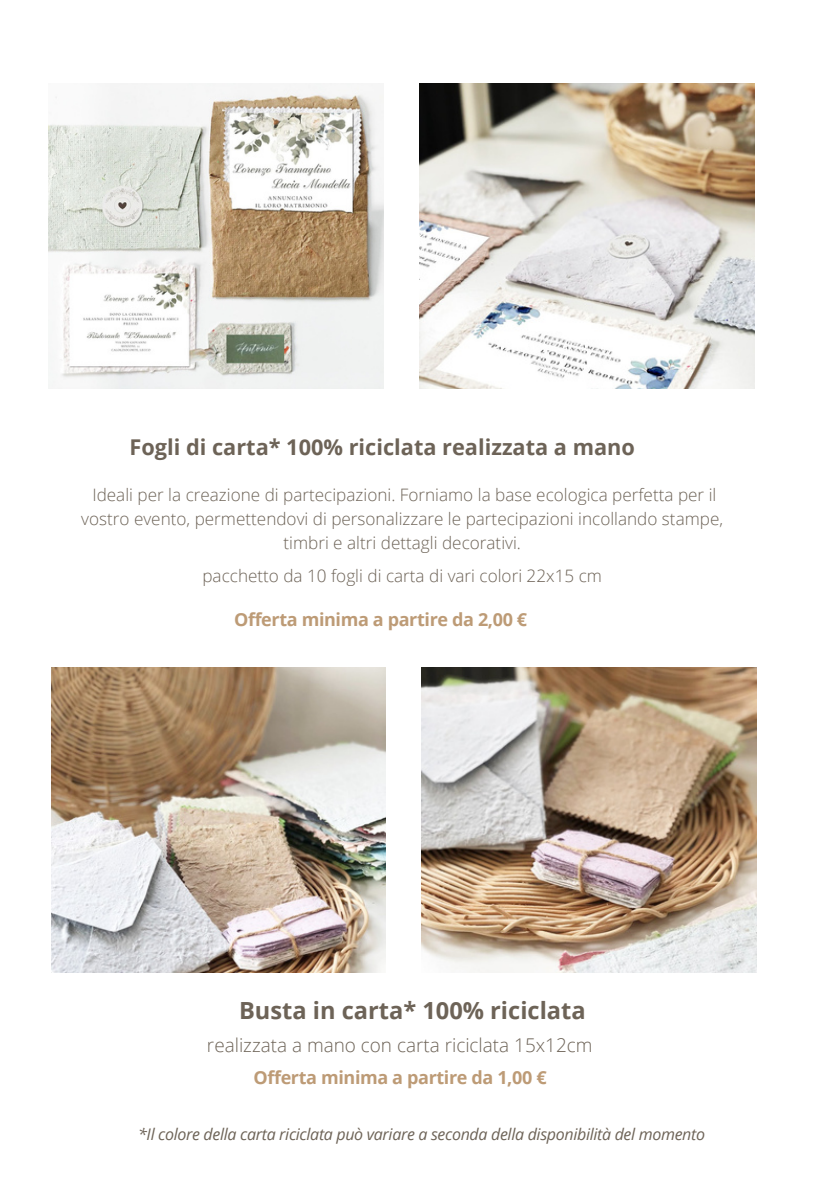
<style>
.page{position:relative;width:839px;height:1191px;background:#fff}
.page>*{position:absolute;margin:0;border:0;box-sizing:border-box;transform-origin:0 0}
.t1{font:700 23.6px "Open Sans";color:#6d6357}
.t2{font:700 21.8px "Open Sans";color:#6d6357}
.t3{font:300 19px "Open Sans";color:#6d6357}
.t4{font:700 18px "Open Sans";letter-spacing:-.02em;color:#bd9b76}
.t5{font:300 17.2px/23.8px "Open Sans";color:#6d6357;text-align:center}
.t6{font:italic 16px "Open Sans";letter-spacing:-.02em;color:#6d6357}
</style>
<div class="page">
<img style="left:421px;top:668px;width:335px;height:304px">
<img style="left:51px;top:668px;width:335px;height:304px">
<img style="left:419px;top:84px;width:335px;height:304px">
<img style="left:49px;top:84px;width:334px;height:304px">
<h1 class="t2" style="left:129px;top:431px;width:507px">Fogli di carta* 100% riciclata realizzata a mano</h1>
<h3 class="t5" style="left:81px;top:483px;width:643px">Ideali per la creazione di partecipazioni. Forniamo la base ecologica perfetta per il vostro evento, permettendovi di personalizzare le partecipazioni incollando stampe, timbri e altri dettagli decorativi.</h3>
<h2 class="t5" style="left:202px;top:563px;width:401px">pacchetto da 10 fogli di carta di vari colori 22x15 cm</h2>
<h3 class="t4" style="left:234px;top:607px;width:294px">Offerta minima a partire da 2,00 €</h3>
<p class="t1" style="left:239px;top:994px;width:348px">Busta in carta* 100% riciclata</p>
<h1 class="t3" style="left:207px;top:1031px;width:387px">realizzata a mano con carta riciclata 15x12cm</h1>
<p class="t4" style="left:253px;top:1065px;width:294px">Offerta minima a partire da 1,00 €</p>
<p class="t6" style="left:138px;top:1123px;width:568px">*Il colore della carta riciclata può variare a seconda della disponibilità del momento</p>
</div>
